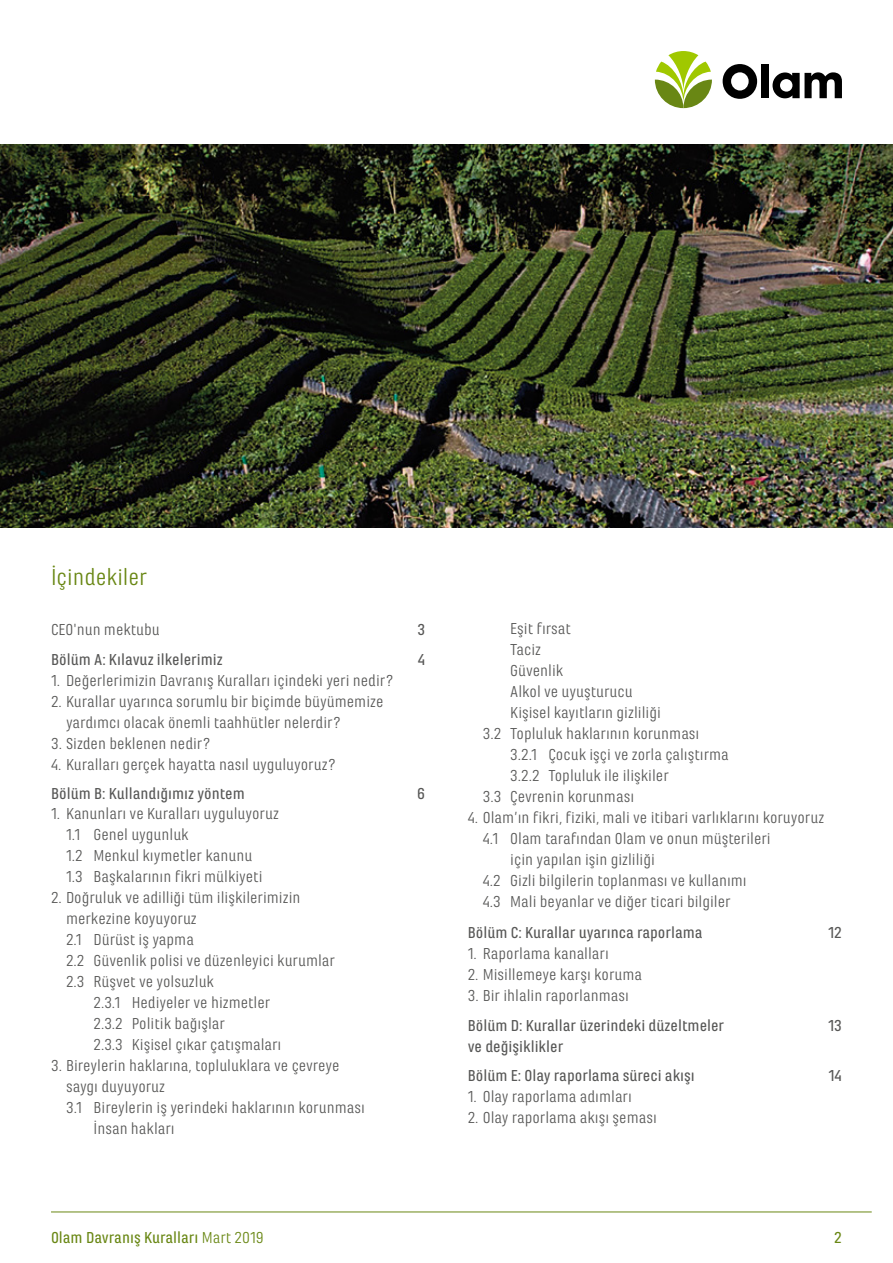
<style>
.page{position:relative;width:893px;height:1263px;background:#fff}
.page>*{position:absolute;margin:0;border:0;box-sizing:border-box;transform-origin:0 0}
.t1{font:24px "Marianina Wd FY";color:#698714}
.t2{font:16.5px/21px "Marianina Wd FY";color:#575756}
.t3{font:500 16.5px/29.5px "Marianina Wd FY";color:#575756}
.t4{font:500 16.5px "Marianina Wd FY";color:#698714}
.s1{font-weight:400}
</style>
<div class="page">
<hr style="left:51px;top:1211px;width:821px;height:1px;background:#698714">
<svg style="left:723px;top:64px;width:34px;height:35px"></svg>
<div style="left:761px;top:65px;width:8px;height:33px;background:#000"></div>
<svg style="left:772px;top:72px;width:70px;height:26px"></svg>
<svg style="left:655px;top:51px;width:57px;height:57px"></svg>
<img style="left:0;top:145px;width:893px;height:382px">
<h1 class="t1" style="left:51px;top:564px;width:98px">İçindekiler</h1>
<p class="t2" style="left:51px;top:619px;width:110px">CEO'nun mektubu</p>
<p class="t3" style="left:417px;top:615px;width:9px">3</p>
<p class="t3" style="left:51px;top:645px;width:173px">Bölüm A: Kılavuz ilkelerimiz</p>
<p class="t3" style="left:418px;top:645px;width:9px">4</p>
<p class="t2" style="left:51px;top:670px;width:344px">1. Değerlerimizin Davranış Kuralları içindeki yeri nedir?</p>
<p class="t2" style="left:66px;top:691px;width:319px;text-indent:-15px">2. Kurallar uyarınca sorumlu bir biçimde büyümemize yardımcı olacak önemli taahhütler nelerdir?</p>
<p class="t2" style="left:51px;top:733px;width:161px">3. Sizden beklenen nedir?</p>
<p class="t2" style="left:51px;top:754px;width:286px">4. Kuralları gerçek hayatta nasıl uyguluyoruz?</p>
<p class="t3" style="left:51px;top:779px;width:195px">Bölüm B: Kullandığımız yöntem</p>
<p class="t3" style="left:417px;top:779px;width:10px">6</p>
<p class="t2" style="left:66px;top:803px;width:214px;text-indent:-15px">1. Kanunları ve Kuralları uyguluyoruz<br>1.1 Genel uygunluk<br>1.2 Menkul kıymetler kanunu<br>1.3 Başkalarının fikri mülkiyeti</p>
<p class="t2" style="left:51px;top:887px;width:251px">2. Doğruluk ve adilliği tüm ilişkilerimizin</p>
<p class="t2" style="left:66px;top:908px;width:132px">merkezine koyuyoruz</p>
<p class="t2" style="left:66px;top:929px;width:129px">2.1 Dürüst iş yapma</p>
<p class="t2" style="left:66px;top:950px;width:270px">2.2 Güvenlik polisi ve düzenleyici kurumlar</p>
<p class="t2" style="left:66px;top:971px;width:150px">2.3 Rüşvet ve yolsuzluk</p>
<p class="t2" style="left:94px;top:992px;width:178px">2.3.1 Hediyeler ve hizmetler</p>
<p class="t2" style="left:94px;top:1013px;width:133px">2.3.2 Politik bağışlar</p>
<p class="t2" style="left:94px;top:1034px;width:189px">2.3.3 Kişisel çıkar çatışmaları</p>
<p class="t2" style="left:51px;top:1055px;width:290px">3. Bireylerin haklarına, topluluklara ve çevreye</p>
<p class="t2" style="left:66px;top:1076px;width:101px">saygı duyuyoruz</p>
<p class="t2" style="left:66px;top:1097px;width:300px">3.1 Bireylerin iş yerindeki haklarının korunması</p>
<p class="t2" style="left:94px;top:1118px;width:83px">İnsan hakları</p>
<p class="t2" style="left:510px;top:618px;width:62px">Eşit fırsat</p>
<p class="t2" style="left:510px;top:639px;width:32px">Taciz</p>
<p class="t2" style="left:510px;top:660px;width:55px">Güvenlik</p>
<p class="t2" style="left:510px;top:681px;width:124px">Alkol ve uyuşturucu</p>
<p class="t2" style="left:510px;top:702px;width:152px">Kişisel kayıtların gizliliği</p>
<p class="t2" style="left:483px;top:723px;width:218px">3.2 Topluluk haklarının korunması</p>
<p class="t2" style="left:510px;top:744px;width:220px">3.2.1 Çocuk işçi ve zorla çalıştırma</p>
<p class="t2" style="left:510px;top:765px;width:160px">3.2.2 Topluluk ile ilişkiler</p>
<p class="t2" style="left:483px;top:786px;width:153px">3.3 Çevrenin korunması</p>
<p class="t2" style="left:468px;top:807px;width:358px">4. Olam’ın fikri, fiziki, mali ve itibari varlıklarını koruyoruz</p>
<p class="t2" style="left:483px;top:828px;width:289px">4.1 Olam tarafından Olam ve onun müşterileri</p>
<p class="t2" style="left:510px;top:849px;width:146px">için yapılan işin gizliliği</p>
<p class="t2" style="left:483px;top:870px;width:266px">4.2 Gizli bilgilerin toplanması ve kullanımı</p>
<p class="t2" style="left:483px;top:891px;width:249px">4.3 Mali beyanlar ve diğer ticari bilgiler</p>
<p class="t3" style="left:468px;top:918px;width:236px">Bölüm C: Kurallar uyarınca raporlama</p>
<p class="t3" style="left:828px;top:918px;width:15px">12</p>
<p class="t2" style="left:468px;top:943px;width:143px">1. Raporlama kanalları</p>
<p class="t2" style="left:468px;top:964px;width:176px">2. Misillemeye karşı koruma</p>
<p class="t2" style="left:468px;top:985px;width:163px">3. Bir ihlalin raporlanması</p>
<p class="t3" style="left:468px;top:1010px;width:258px">Bölüm D: Kurallar üzerindeki düzeltmeler</p>
<p class="t3" style="left:828px;top:1010px;width:15px">13</p>
<p class="t3" style="left:468px;top:1031px;width:229px">ve değişiklikler<br>Bölüm E: Olay raporlama süreci akışı</p>
<p class="t3" style="left:828px;top:1061px;width:15px">14</p>
<p class="t2" style="left:468px;top:1086px;width:166px">1. Olay raporlama adımları</p>
<p class="t2" style="left:468px;top:1107px;width:191px">2. Olay raporlama akışı şeması</p>
<p class="t4" style="left:51px;top:1228px;width:214px">Olam Davranış Kuralları <span class="s1">Mart 2019</span></p>
<p class="t4" style="left:834px;top:1228px;width:9px">2</p>
</div>
